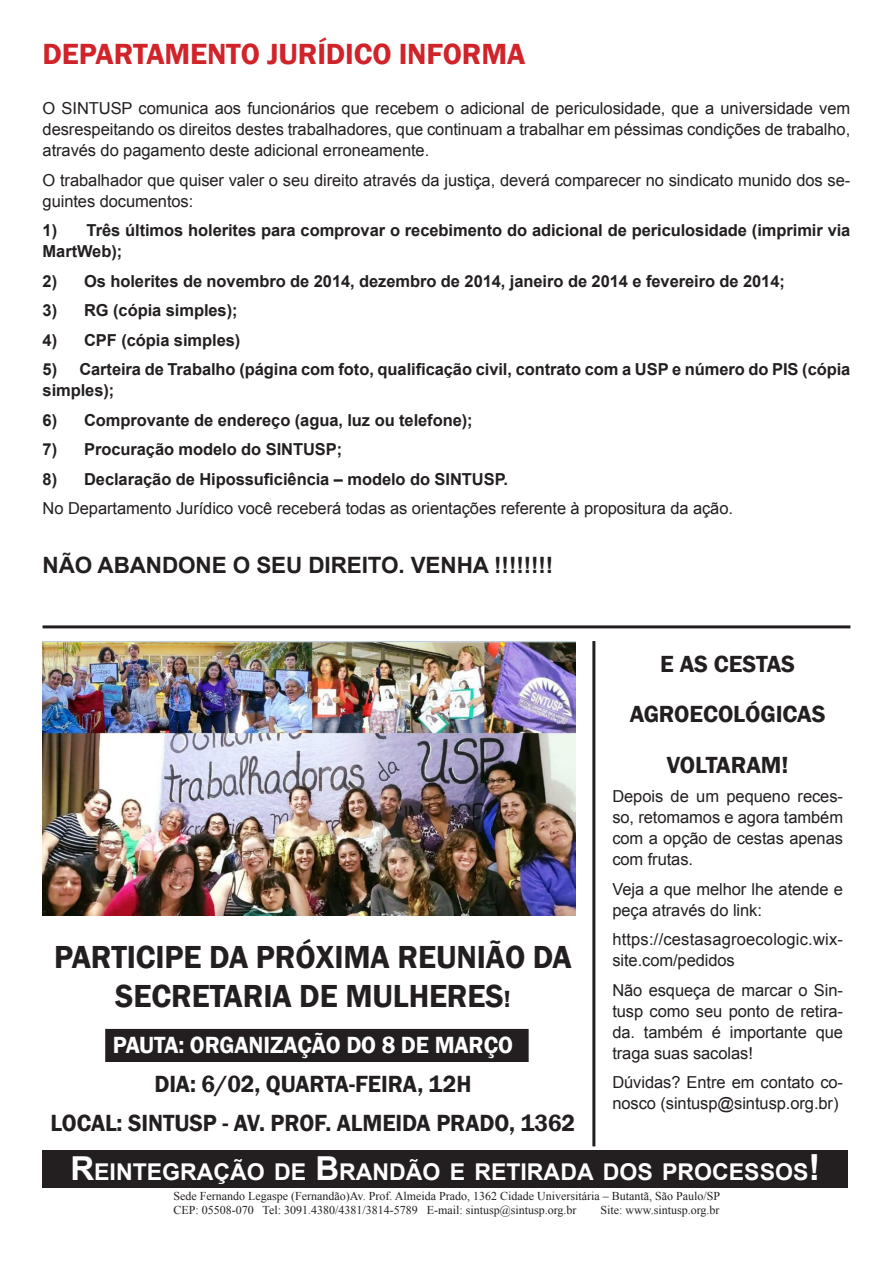
<style>
.page{position:relative;width:893px;height:1263px;background:#fff}
.page>*{position:absolute;margin:0;border:0;box-sizing:border-box;transform-origin:0 0}
.Título_3{font:600 32.85px/39.5px "Franklin Gothic";letter-spacing:-.005em;color:#231f20;text-align:center}
.Título_3-2{font:600 30px "Franklin Gothic";letter-spacing:-.005em;color:#d1232a}
.Título_3-3{font:600 24px/39.5px "Franklin Gothic";letter-spacing:-.005em;color:#231f20;text-align:center}
.t1{font:700 23.1px "Arial";color:#fff}
.Título_3-4{font:700 22.5px "Arial";letter-spacing:-.005em;color:#231f20}
.Título_3-5{font:16.5px/21px "Arial";letter-spacing:-.005em;color:#231f20}
.Título_3-6{font:700 16.5px/21px "Arial";letter-spacing:-.005em;color:#231f20}
.t2{font:12px/14.4px "Times New Roman";color:#231f20}
.s1{font-size:24px}
.s2{color:#fff}
.s3{font-size:33px}
.s4{font-size:36px}
</style>
<div class="page">
<div style="left:43px;top:1150px;width:805px;height:37px;background:#231f20"></div>
<hr style="left:43px;top:625px;width:807px;height:3px;background:#231f20">
<div style="left:107px;top:1031px;width:420px;height:29px;background:#231f20"></div>
<div style="left:105px;top:1029px;width:424px;height:33px;border:4px solid #231f20"></div>
<img style="left:43px;top:641px;width:532px;height:274px">
<hr style="left:592px;top:641px;width:3px;height:505px;background:#231f20">
<p class="Título_3-2" style="left:43px;top:35px;width:484px">DEPARTAMENTO JURÍDICO INFORMA</p>
<p class="Título_3-5" style="left:43px;top:98px;width:809px;text-align:justify">O SINTUSP comunica aos funcionários que recebem o adicional de periculosidade, que a universidade vem desrespeitando os direitos destes trabalhadores, que continuam a trabalhar em péssimas condições de trabalho, através do pagamento deste adicional erroneamente.</p>
<p class="Título_3-5" style="left:43px;top:169px;width:809px">O trabalhador que quiser valer o seu direito através da justiça, deverá comparecer no sindicato munido dos se&shy;guintes documentos:</p>
<p class="Título_3-6" style="left:43px;top:220px;width:809px">1) Três últimos holerites para comprovar o recebimento do adicional de periculosidade (imprimir via<br>MartWeb);</p>
<p class="Título_3-6" style="left:43px;top:271px;width:744px">2) Os holerites de novembro de 2014, dezembro de 2014, janeiro de 2014 e fevereiro de 2014;</p>
<p class="Título_3-6" style="left:43px;top:300px;width:196px">3) RG (cópia simples);</p>
<p class="Título_3-6" style="left:43px;top:330px;width:199px">4) CPF (cópia simples)</p>
<p class="Título_3-6" style="left:43px;top:359px;width:809px">5) Carteira de Trabalho (página com foto, qualificação civil, contrato com a USP e número do PIS (cópia simples);</p>
<p class="Título_3-6" style="left:43px;top:410px;width:432px">6) Comprovante de endereço (agua, luz ou telefone);</p>
<p class="Título_3-6" style="left:43px;top:439px;width:301px">7) Procuração modelo do SINTUSP;</p>
<p class="Título_3-6" style="left:43px;top:469px;width:467px">8) Declaração de Hipossuficiência – modelo do SINTUSP.</p>
<p class="Título_3-5" style="left:43px;top:498px;width:692px">No Departamento Jurídico você receberá todas as orientações referente à propositura da ação.</p>
<p class="Título_3-4" style="left:43px;top:550px;width:512px">NÃO ABANDONE O SEU DIREITO. VENHA !!!!!!!!</p>
<p class="Título_3" style="left:54px;top:937px;width:519px">PARTICIPE DA PRÓXIMA REUNIÃO DA<br>SECRETARIA DE MULHERES<span class="s1">!</span></p>
<p class="Título_3-3" style="left:51px;top:1025px;width:526px"><span class="s2">PAUTA: ORGANIZAÇÃO DO 8 DE MARÇO<br></span>DIA: 6/02, QUARTA-FEIRA, 12H<br>LOCAL: SINTUSP - AV. PROF. ALMEIDA PRADO, 1362</p>
<p class="Título_3-3" style="left:660px;top:644px;width:136px">E AS CESTAS</p>
<p class="Título_3-3" style="left:630px;top:695px;width:197px">AGROECOLÓGICAS</p>
<p class="Título_3-3" style="left:667px;top:745px;width:123px">VOLTARAM!</p>
<p class="Título_3-5" style="left:612px;top:786px;width:232px;text-align:justify">Depois de um pequeno reces&shy;so, retomamos e agora também com a opção de cestas apenas com frutas.</p>
<p class="Título_3-5" style="left:612px;top:879px;width:232px">Veja a que melhor lhe atende e peça através do link:</p>
<p class="Título_3-5" style="left:612px;top:929px;width:232px">https://cestasagroecologic.wix&shy;site.com/pedidos</p>
<p class="Título_3-5" style="left:612px;top:980px;width:232px;text-align:justify">Não esqueça de marcar o Sin&shy;tusp como seu ponto de retira&shy;da. também é importante que traga suas sacolas!</p>
<p class="Título_3-5" style="left:612px;top:1072px;width:232px">Dúvidas? Entre em contato co&shy;nosco (sintusp@sintusp.org.br)</p>
<h3 class="t1" style="left:70px;top:1156px;width:751px"><span class="s3">R</span>EINTEGRAÇÃO DE <span class="s3">B</span>RANDÃO E RETIRADA DOS PROCESSOS<span class="s4">!</span></h3>
<p class="t2" style="left:173px;top:1188px;width:548px">Sede Fernando Legaspe (Fernandão)Av. Prof. Almeida Prado, 1362 Cidade Universitária – Butantã, São Paulo/SP<br>CEP: 05508-070 Tel: 3091.4380/4381/3814-5789 E-mail: sintusp@sintusp.org.br</p>
<p class="t2" style="left:601px;top:1203px;width:121px">Site: www.sintusp.org.br</p>
</div>
